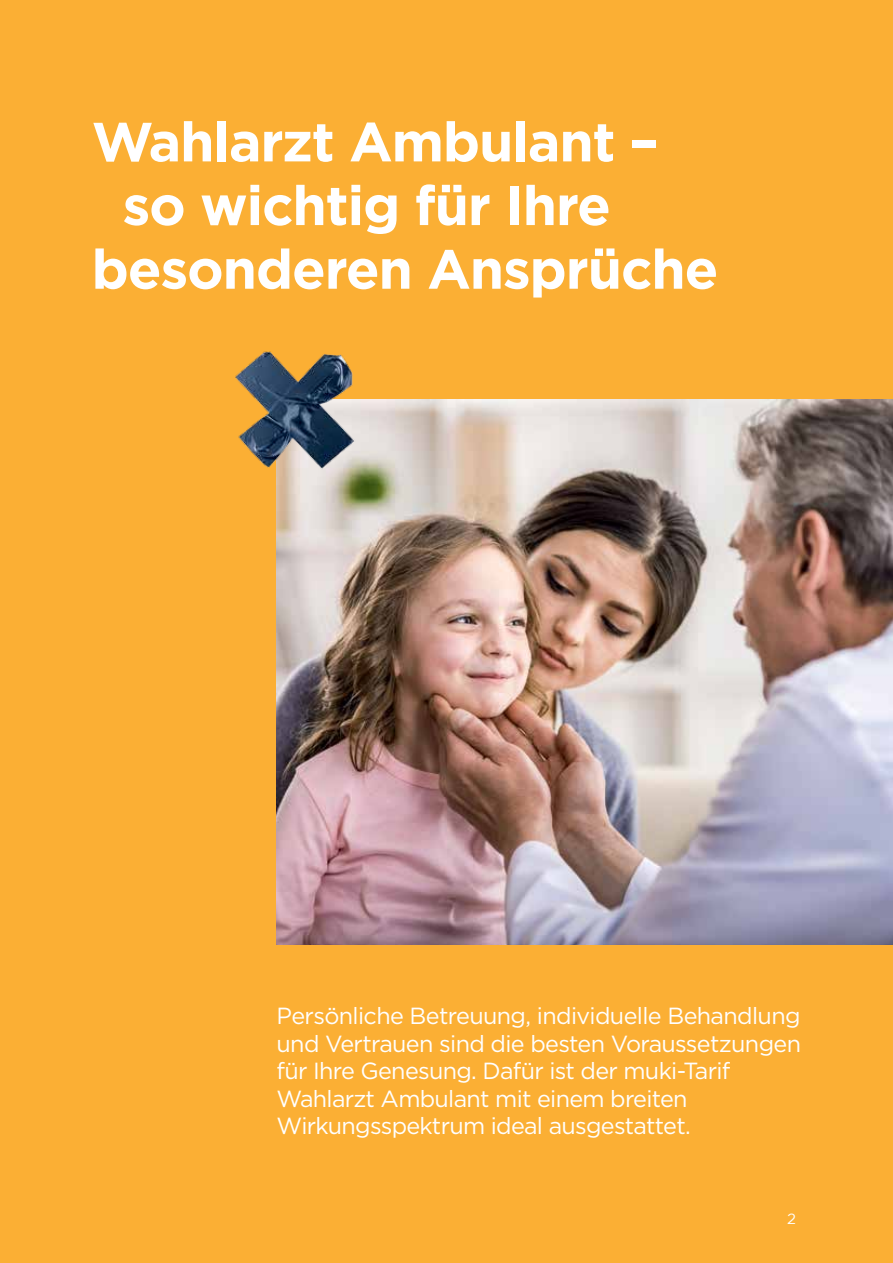
<style>
.page{position:relative;width:893px;height:1263px;background:#fbaf34}
.page>*{position:absolute;margin:0;border:0;box-sizing:border-box;transform-origin:0 0}
.t1{font:700 55.2px "Gotham";letter-spacing:-.02em;color:#fff}
.t2{font:23.4px/27.6px "Gotham";letter-spacing:-.03em;color:#fff}
.t3{font:14.85px "Gotham";color:#fff}
</style>
<div class="page">
<img style="left:277px;top:400px;width:616px;height:544px">
<img style="left:235px;top:351px;width:132px;height:129px">
<h1 class="t1" style="left:92px;top:105px;width:569px">Wahlarzt Ambulant –</h1>
<h1 class="t1" style="left:123px;top:169px;width:490px">so wichtig für Ihre</h1>
<h1 class="t1" style="left:92px;top:233px;width:628px">besonderen Ansprüche</h1>
<p class="t2" style="left:277px;top:1001px;width:526px">Persönliche Betreuung, individuelle Behandlung und Vertrauen sind die besten Voraussetzungen für Ihre Genesung. Dafür ist der muki-Tarif Wahlarzt Ambulant mit einem breiten Wirkungsspektrum ideal ausgestattet.</p>
<p class="t3" style="left:787px;top:1211px;width:10px">2</p>
</div>
